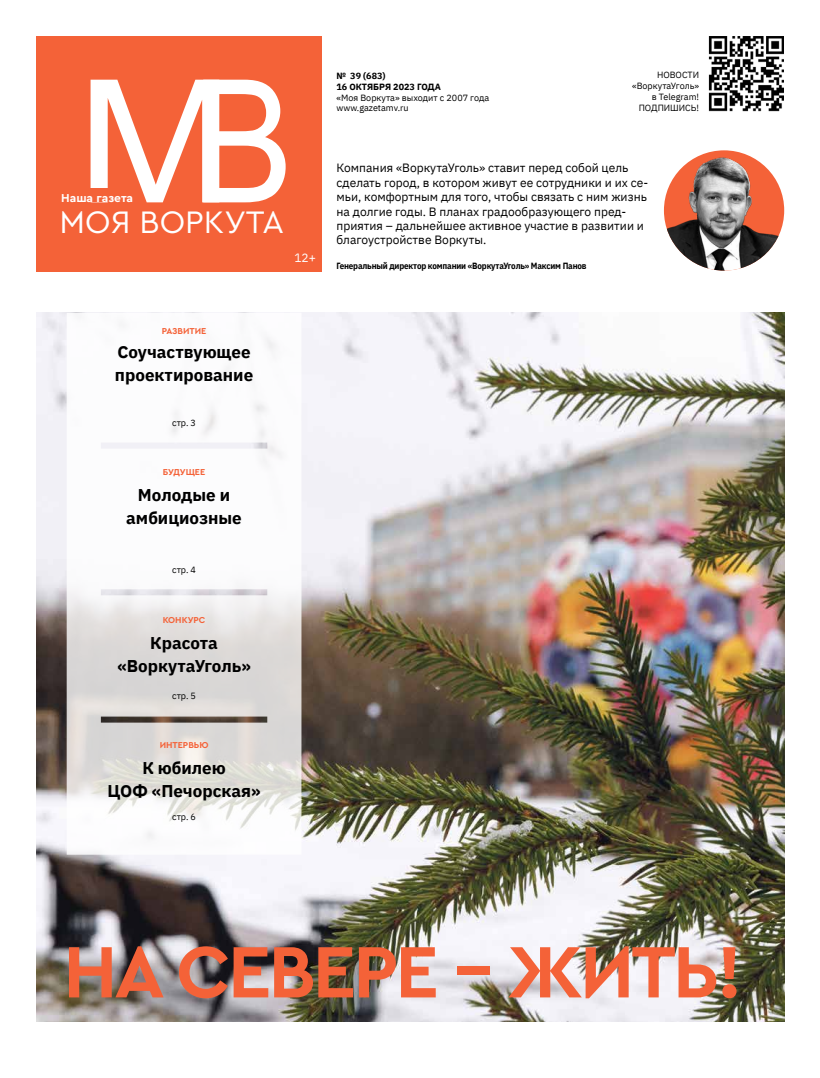
<style>
.page{position:relative;width:820px;height:1078px;background:#fff}
.page>*{position:absolute;margin:0;border:0;box-sizing:border-box;transform-origin:0 0}
.t1{font:700 76px "Cera Pro";letter-spacing:-.04em;color:#f46238}
.t2{font:32.5px "Cera Pro";color:#fff}
.t3{font:700 17px/23px "IBM Plex Sans";color:#000;text-align:center}
.t4{font:12px/14.4px "IBM Plex Sans";color:#000}
.t5{font:700 12px "Cera Pro";color:#fff}
.t6{font:12px "IBM Plex Sans";color:#fff}
.t7{font:9px/10.8px "IBM Plex Sans";color:#000;text-align:right}
.t8{font:700 9px "IBM Plex Sans";letter-spacing:-.02em;color:#000;scale:.9 1}
.t9{font:700 9px "Cera Pro";color:#f46238}
.t10{font:700 9px/10.8px "IBM Plex Sans";color:#000}
</style>
<div class="page">
<img style="left:36px;top:313px;width:747px;height:707px">
<img style="left:708px;top:36px;width:75px;height:76px">
<div style="left:36px;top:36px;width:286px;height:235px;background:#f46238"></div>
<svg style="left:90px;top:80px;width:195px;height:122px"></svg>
<div style="left:36px;top:188px;width:81px;height:14px;background:#f46238"></div>
<img style="left:663px;top:150px;width:120px;height:120px;border-radius:60px">
<svg style="left:67px;top:313px;width:234px;height:541px"></svg>
<p class="t5" style="left:61px;top:190px;width:73px">Наша газета</p>
<h2 class="t2" style="left:60px;top:200px;width:226px">МОЯ ВОРКУТА</h2>
<p class="t6" style="left:294px;top:248px;width:23px">12+</p>
<p class="t10" style="left:336px;top:70px;width:106px">№ 39 (683)<br>16 ОКТЯБРЯ 2023 ГОДА</p>
<p class="t7" style="left:336px;top:91px;width:154px;text-align:left">«Моя Воркута» выходит с 2007 года www.gazetamv.ru</p>
<p class="t7" style="left:632px;top:69px;width:68px">НОВОСТИ «ВоркутаУголь» в Telegram!<br>ПОДПИШИСЬ!</p>
<p class="t4" style="left:336px;top:160px;width:313px">Компания «ВоркутаУголь» ставит перед собой цель сделать город, в котором живут ее сотрудники и их се&shy;мьи, комфортным для того, чтобы связать с ним жизнь на долгие годы. В планах градообразующего пред&shy;приятия – дальнейшее активное участие в развитии и благоустройстве Воркуты.</p>
<p class="t8" style="left:336px;top:258px;width:279px">Генеральный директор компании «ВоркутаУголь» Максим Панов</p>
<p class="t9" style="left:162px;top:325px;width:46px">РАЗВИТИЕ</p>
<h3 class="t3" style="left:115px;top:339px;width:140px;text-align:left">Соучаствующее проектирование</h3>
<p class="t7" style="left:172px;top:416px;width:25px">стр. 3</p>
<p class="t9" style="left:163px;top:465px;width:44px">БУДУЩЕЕ</p>
<h3 class="t3" style="left:126px;top:481px;width:117px">Молодые и амбициозные</h3>
<p class="t7" style="left:172px;top:564px;width:25px">стр. 4</p>
<p class="t9" style="left:163px;top:613px;width:44px">КОНКУРС</p>
<h3 class="t3" style="left:117px;top:629px;width:135px">Красота «ВоркутаУголь»</h3>
<p class="t7" style="left:172px;top:689px;width:25px">стр. 5</p>
<p class="t9" style="left:160px;top:738px;width:50px">ИНТЕРВЬЮ</p>
<h3 class="t3" style="left:108px;top:754px;width:154px">К юбилею<br>ЦОФ «Печорская»</h3>
<p class="t7" style="left:172px;top:811px;width:25px">стр. 6</p>
<h1 class="t1" style="left:63px;top:921px;width:680px">НА СЕВЕРЕ – ЖИТЬ!</h1>
</div>
